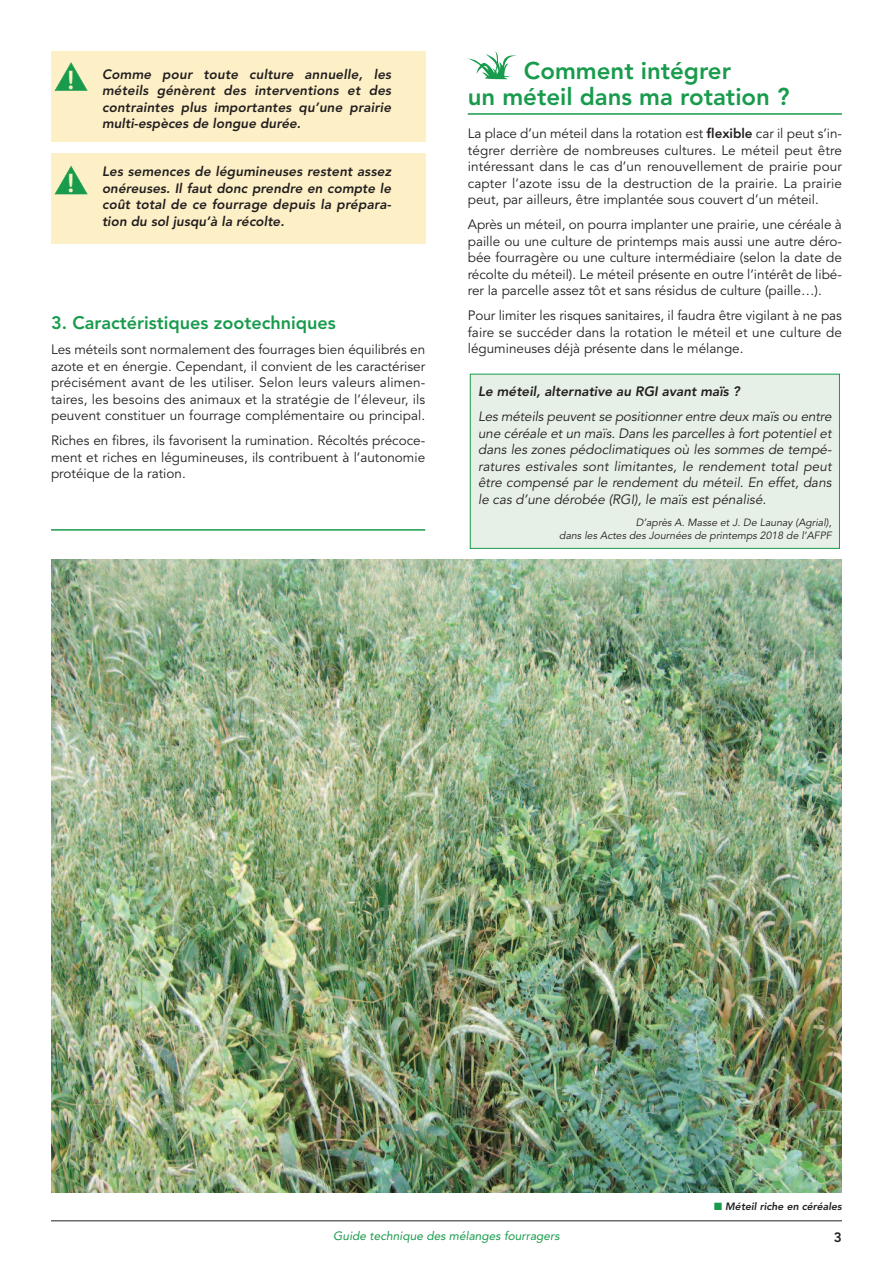
<style>
.page{position:relative;width:893px;height:1263px;background:#fff}
.page>*{position:absolute;margin:0;border:0;box-sizing:border-box;transform-origin:0 0}
.t1{font:700 27.6px "Bliss";color:#fef0c6}
.t2{font:800 24px/25.5px "Avenir";color:#189b4c;text-align:center}
.t3{font:800 18px "Avenir";color:#189b4c}
.t4{font:13.5px/16.5px "Avenir";color:#231f20;text-align:justify}
.t5{font:italic 800 13.5px/16.5px "Avenir";color:#231f20;text-align:justify}
.t6{font:italic 13.5px/16.5px "Avenir";color:#231f20;text-align:justify}
.t7{font:800 13.5px "Avenir";color:#231f20}
.t8{font:italic 12px "Avenir";color:#189b4c}
.t9{font:italic 10.5px/13.5px "Avenir";color:#231f20;text-align:right}
.t10{font:italic 800 10.5px "Avenir";color:#231f20}
.s1{font-weight:800}
.s2{color:#189b4c}
</style>
<div class="page">
<div style="left:51px;top:51px;width:374px;height:91px;background:#fef0c6"></div>
<div style="left:51px;top:153px;width:374px;height:91px;background:#fef0c6"></div>
<hr style="left:51px;top:529px;width:374px;height:2px;background:#189b4c">
<hr style="left:468px;top:113px;width:374px;height:2px;background:#189b4c">
<svg style="left:468px;top:51px;width:49px;height:28px"></svg>
<div style="left:471px;top:374px;width:368px;height:174px;background:#e7f0e6"></div>
<div style="left:470px;top:374px;width:370px;height:175px;border:1px solid #189b4c"></div>
<hr style="left:51px;top:1220px;width:791px;height:1px;background:#231f20">
<img style="left:51px;top:560px;width:791px;height:632px">
<svg style="left:54px;top:62px;width:34px;height:29px"></svg>
<svg style="left:54px;top:166px;width:34px;height:28px"></svg>
<h1 class="t1" style="left:67px;top:70px;width:9px">!</h1>
<h1 class="t1" style="left:67px;top:174px;width:9px">!</h1>
<p class="t5" style="left:102px;top:66px;width:291px">Comme pour toute culture annuelle, les méteils génèrent des interventions et des contraintes plus importantes qu’une prairie multi-espèces de longue durée.</p>
<p class="t5" style="left:102px;top:163px;width:291px">Les semences de légumineuses restent assez onéreuses. Il faut donc prendre en compte le coût total de ce fourrage depuis la prépara&shy;tion du sol jusqu’à la récolte.</p>
<h3 class="t3" style="left:51px;top:309px;width:286px">3. Caractéristiques zootechniques</h3>
<p class="t4" style="left:51px;top:341px;width:376px">Les méteils sont normalement des fourrages bien équilibrés en azote et en énergie. Cependant, il convient de les caractériser précisément avant de les utiliser. Selon leurs valeurs alimen&shy;taires, les besoins des animaux et la stratégie de l’éleveur, ils peuvent constituer un fourrage complémentaire ou principal.</p>
<p class="t4" style="left:51px;top:432px;width:376px">Riches en fibres, ils favorisent la rumination. Récoltés précoce&shy;ment et riches en légumineuses, ils contribuent à l’autonomie protéique de la ration.</p>
<h2 class="t2" style="left:468px;top:58px;width:323px">Comment intégrer<br>un méteil dans ma rotation ?</h2>
<p class="t4" style="left:468px;top:126px;width:376px">La place d’un méteil dans la rotation est <span class="s1">flexible</span> car il peut s’in&shy;tégrer derrière de nombreuses cultures. Le méteil peut être intéressant dans le cas d’un renouvellement de prairie pour capter l’azote issu de la destruction de la prairie. La prairie peut, par ailleurs, être implantée sous couvert d’un méteil.</p>
<p class="t4" style="left:468px;top:217px;width:376px">Après un méteil, on pourra implanter une prairie, une céréale à paille ou une culture de printemps mais aussi une autre déro&shy;bée fourragère ou une culture intermédiaire (selon la date de récolte du méteil). Le méteil présente en outre l’intérêt de libé&shy;rer la parcelle assez tôt et sans résidus de culture (paille…).</p>
<p class="t4" style="left:468px;top:308px;width:376px">Pour limiter les risques sanitaires, il faudra être vigilant à ne pas faire se succéder dans la rotation le méteil et une culture de légumineuses déjà présente dans le mélange.</p>
<p class="t5" style="left:478px;top:383px;width:263px">Le méteil, alternative au RGI avant maïs ?</p>
<p class="t6" style="left:478px;top:409px;width:355px">Les méteils peuvent se positionner entre deux maïs ou entre une céréale et un maïs. Dans les parcelles à fort potentiel et dans les zones pédoclimatiques où les sommes de tempé&shy;ratures estivales sont limitantes, le rendement total peut être compensé par le rendement du méteil. En effet, dans le cas d’une dérobée (RGI), le maïs est pénalisé.</p>
<p class="t9" style="left:559px;top:516px;width:274px">D’après A. Masse et J. De Launay (Agrial),<br>dans les Actes des Journées de printemps 2018 de l’AFPF</p>
<p class="t10" style="left:714px;top:1200px;width:129px"><span class="s2">■</span> Méteil riche en céréales</p>
<p class="t8" style="left:333px;top:1229px;width:228px">Guide technique des mélanges fourragers</p>
<p class="t7" style="left:834px;top:1227px;width:9px">3</p>
</div>
